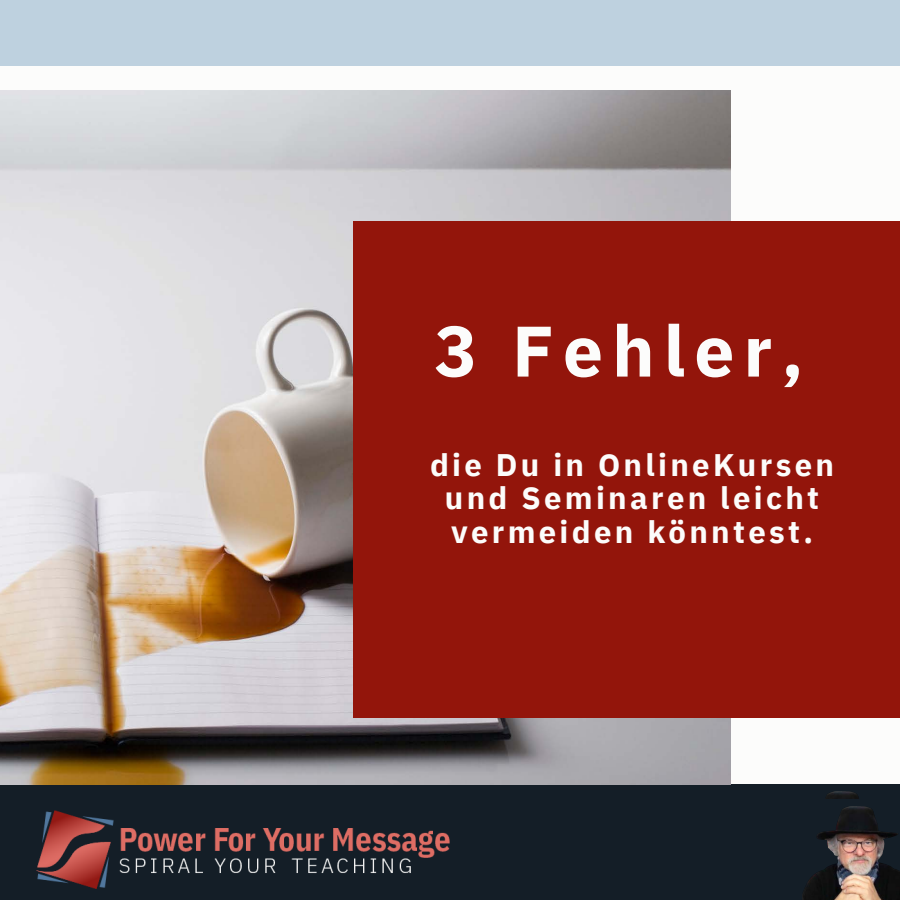
<style>
.page{position:relative;width:900px;height:900px;background:#fcfcfb}
.page>*{position:absolute;margin:0;border:0;box-sizing:border-box;transform-origin:0 0}
.t1{font:700 71.4px "IBM Plex Sans";letter-spacing:.125em;color:#fcfcfb}
.t2{font:700 64.9px "IBM Plex Sans";letter-spacing:.125em;color:#fcfcfb}
.t3{font:700 31.1px/33.3px "IBM Plex Sans";letter-spacing:.105em;color:#fcfcfb;text-align:center}
</style>
<div class="page">
<div style="left:0;top:784px;width:900px;height:116px;background:#141e27"></div>
<img style="left:826px;top:791px;width:33px;height:8px">
<div style="left:0;top:0;width:900px;height:65px;background:#bed1df"></div>
<img style="left:802px;top:806px;width:98px;height:94px">
<img style="left:0;top:90px;width:730px;height:694px">
<div style="left:353px;top:221px;width:547px;height:496px;background:#93150b"></div>
<img style="left:36px;top:810px;width:414px;height:79px">
<p class="t1" style="left:434px;top:303px;width:371px">3 Fehler,</p>
<p class="t2" style="left:436px;top:304px;width:396px">LERNMODI</p>
<p class="t3" style="left:430px;top:448px;width:405px">die Du in OnlineKursen und Seminaren leicht vermeiden könntest.</p>
<p class="t3" style="left:473px;top:500px;width:311px">sind für Lernende</p>
</div>
